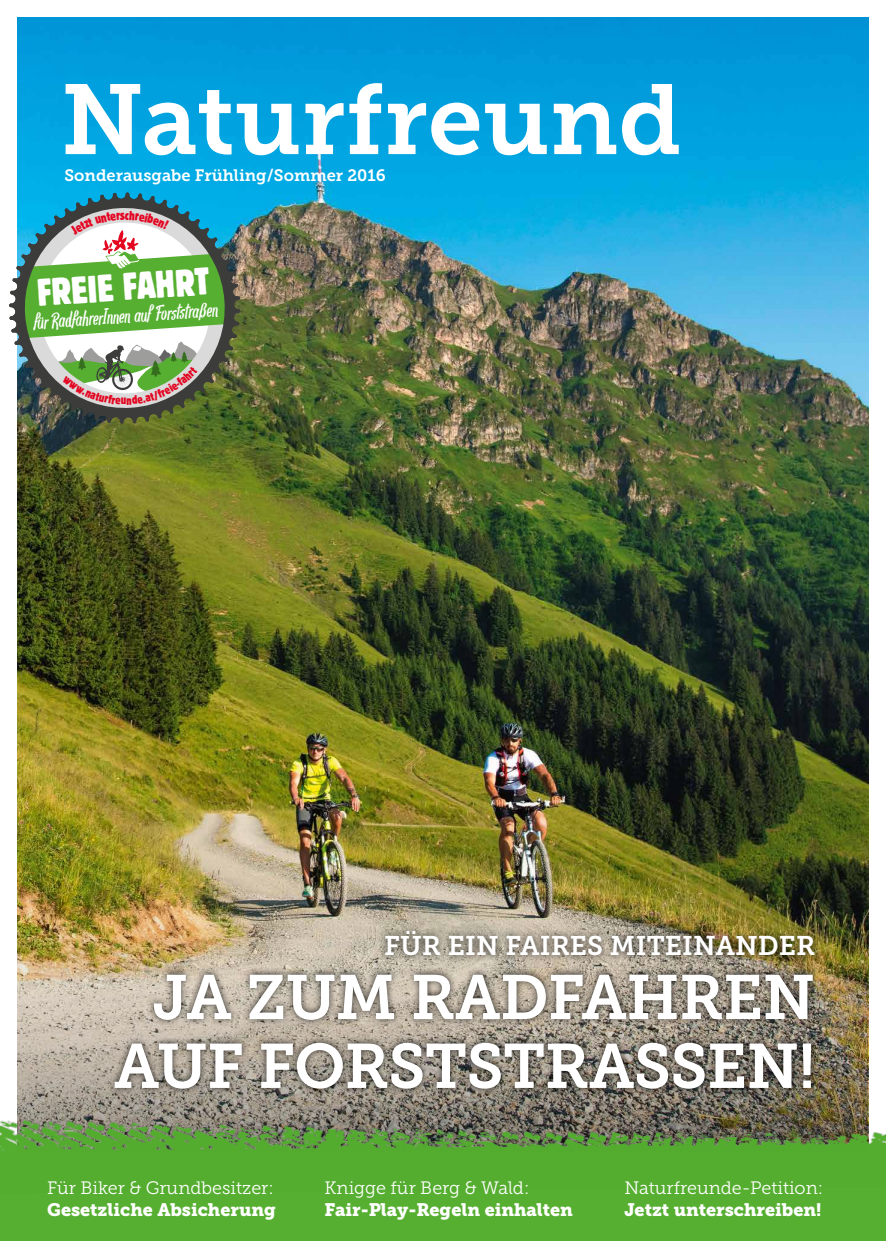
<style>
.page{position:relative;width:886px;height:1241px;background:#fff}
.page>*{position:absolute;margin:0;border:0;box-sizing:border-box;transform-origin:0 0}
.t1{font:98.62px "Museo Slab 700";color:#fff}
.t2{font:62.5px/68.8px "Museo Slab 700";letter-spacing:-.01em;color:#fff;text-align:right}
.t3{font:condensed 40px "Block T";color:#fff}
.t4{font:26.88px "Museo Slab 700";color:#fff}
.t5{font:23.25px "Pan Pizza";color:#fff}
.t6{font:18px "Museo Slab 900";color:#fff}
.t7{font:18px "Museo Slab 300";color:#fff}
.t8{font:16.5px "Museo Slab 700";color:#fff}
</style>
<div class="page">
<img style="left:18px;top:17px;width:850px;height:1089px">
<div style="left:0;top:1152px;width:886px;height:88px;background:#56af31"></div>
<svg style="left:238px;top:190px;width:5px;height:233px"></svg>
<img style="left:9px;top:190px;width:229px;height:235px">
<div style="left:108px;top:966px;width:712px;height:130px;background:#000;opacity:.75"></div>
<div style="left:378px;top:924px;width:444px;height:38px;background:#000;opacity:.75"></div>
<img style="left:0;top:1106px;width:886px;height:46px">
<svg style="left:22px;top:211px;width:206px;height:214px"></svg>
<h1 class="t1" style="left:61px;top:64px;width:622px">Naturfreund</h1>
<p class="t8" style="left:64px;top:165px;width:323px">Sonderausgabe Frühling/Sommer 2016</p>
<h3 class="t3" style="left:36px;top:272px;width:174px;rotate:-4deg">FREIE FAHRT</h3>
<p class="t5" style="left:33px;top:309px;width:186px;rotate:-4deg">für RadfahrerInnen auf Forststraßen</p>
<h3 class="t4" style="left:384px;top:930px;width:432px">FÜR EIN FAIRES MITEINANDER</h3>
<h2 class="t2" style="left:114px;top:963px;width:703px">JA ZUM RADFAHREN<br>AUF FORSTSTRASSEN!</h2>
<p class="t7" style="left:47px;top:1177px;width:228px">Für Biker &amp; Grundbesitzer:</p>
<p class="t6" style="left:47px;top:1198px;width:230px">Gesetzliche Absicherung</p>
<p class="t7" style="left:325px;top:1177px;width:206px">Knigge für Berg &amp; Wald:</p>
<p class="t6" style="left:325px;top:1198px;width:250px">Fair-Play-Regeln einhalten</p>
<p class="t7" style="left:624px;top:1177px;width:200px">Naturfreunde-Petition:</p>
<p class="t6" style="left:624px;top:1198px;width:198px">Jetzt unterschreiben!</p>
</div>
